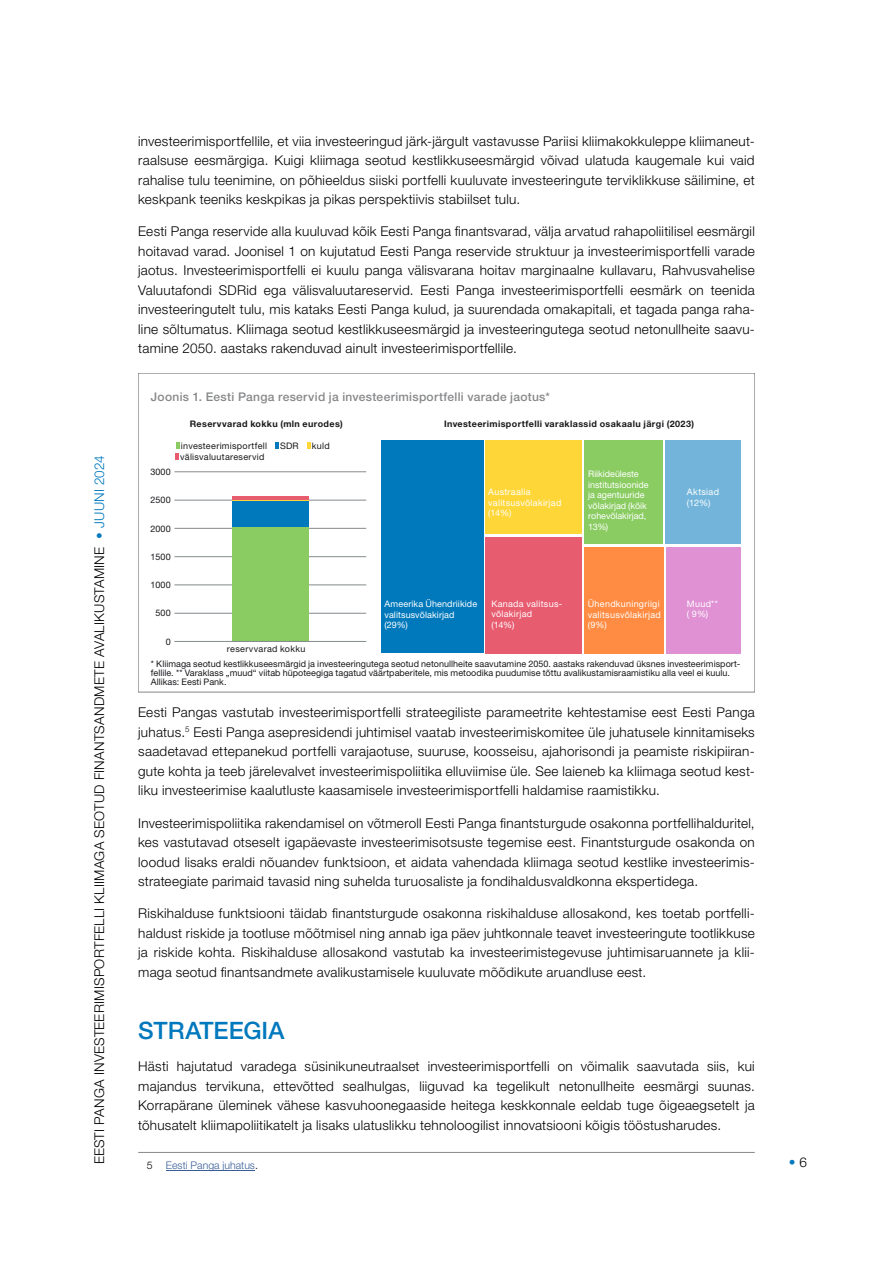
<style>
.page{position:relative;width:893px;height:1263px;background:#fff}
.page>*{position:absolute;margin:0;border:0;box-sizing:border-box;transform-origin:0 0}
.t1{font:500 24px "Helvetica Neue LT Std";letter-spacing:-.005em;color:#0078bd}
.t2{font:300 13.5px/19.5px "Helvetica Neue LT Std";letter-spacing:.02em;color:#000;text-align:justify}
.t3{font:300 13.5px "Helvetica Neue LT Std";color:#0078bd}
.t4{font:500 12px "Helvetica Neue LT Std";letter-spacing:.025em;color:#87888a}
.t5{font:300 10.5px "Helvetica Neue LT Std";color:#385c96}
.t6{font:300 10.5px "Helvetica Neue LT Std";color:#000}
.t7{font:9px/9px "Helvetica Neue LT Std";letter-spacing:.005em;color:#1a171b}
.t8{font:9px/10.5px "Helvetica Neue LT Std";letter-spacing:.015em;color:#fff}
.t9{font:700 9px "Helvetica Neue LT Std";letter-spacing:.04em;color:#1a171b}
.t10{font:9px/10.5px "Helvetica Neue LT Std";letter-spacing:-.005em;color:#fff}
.t11{font:9px "Helvetica Neue LT Std";letter-spacing:.035em;color:#1a171b}
.t12{font:9px "Helvetica Neue LT Std";letter-spacing:.03em;color:#1a171b}
.s1{color:#0078bd}
.s2{color:#000}
</style>
<div class="page">
<hr style="left:138px;top:1152px;width:617px;height:1px;background:#87888a">
<hr style="left:166px;top:1170px;width:89px;height:1px;background:#385c96">
<hr style="left:174px;top:471px;width:192px;height:1px;background:#858a8c">
<hr style="left:174px;top:500px;width:192px;height:1px;background:#858a8c">
<hr style="left:174px;top:528px;width:192px;height:1px;background:#858a8c">
<hr style="left:174px;top:556px;width:192px;height:1px;background:#858a8c">
<hr style="left:174px;top:585px;width:192px;height:1px;background:#858a8c">
<hr style="left:174px;top:613px;width:192px;height:1px;background:#858a8c">
<div style="left:232px;top:527px;width:77px;height:114px;background:#8acc61"></div>
<div style="left:232px;top:501px;width:77px;height:26px;background:#0079bc"></div>
<hr style="left:232px;top:500px;width:77px;height:1px;background:#ffd638">
<hr style="left:232px;top:496px;width:77px;height:4px;background:#e85c70">
<hr style="left:174px;top:641px;width:192px;height:1px;background:#858a8c">
<svg style="left:275px;top:442px;width:4px;height:7px"></svg>
<svg style="left:307px;top:442px;width:3px;height:7px"></svg>
<svg style="left:175px;top:442px;width:4px;height:18px"></svg>
<div style="left:381px;top:441px;width:102px;height:212px;background:#0079bc"></div>
<div style="left:485px;top:441px;width:96px;height:93px;background:#ffd638"></div>
<div style="left:485px;top:537px;width:96px;height:116px;background:#e85c70"></div>
<div style="left:584px;top:441px;width:79px;height:103px;background:#8acc61"></div>
<div style="left:665px;top:441px;width:76px;height:103px;background:#73b5da"></div>
<div style="left:666px;top:547px;width:75px;height:106px;background:#e091d4"></div>
<div style="left:584px;top:547px;width:79px;height:106px;background:#ff8c42"></div>
<p class="t2" style="left:89px;top:1164px;width:710px;rotate:-90deg">EESTI PANGA INVESTEERIMISPORTFELLI KLIIMAGA SEOTUD FINANTSANDMETE AVALIKUSTAMINE <span class="s1">• JUUNI 2024</span></p>
<p class="t2" style="left:138px;top:131px;width:618px">investeerimisportfellile, et viia investeeringud järk-järgult vastavusse Pariisi kliimakokkuleppe kliimaneut&shy;raalsuse eesmärgiga. Kuigi kliimaga seotud kestlikkuseesmärgid võivad ulatuda kaugemale kui vaid rahalise tulu teenimine, on põhieeldus siiski portfelli kuuluvate investeeringute terviklikkuse säilimine, et keskpank teeniks keskpikas ja pikas perspektiivis stabiilset tulu.</p>
<p class="t2" style="left:138px;top:222px;width:618px">Eesti Panga reservide alla kuuluvad kõik Eesti Panga finantsvarad, välja arvatud rahapoliitilisel eesmärgil hoitavad varad. Joonisel 1 on kujutatud Eesti Panga reservide struktuur ja investeerimisportfelli varade jaotus. Investeerimisportfelli ei kuulu panga välisvarana hoitav marginaalne kullavaru, Rahvusvahelise Valuutafondi SDRid ega välisvaluutareservid. Eesti Panga investeerimisportfelli eesmärk on teenida investeeringutelt tulu, mis kataks Eesti Panga kulud, ja suurendada omakapitali, et tagada panga raha&shy;line sõltumatus. Kliimaga seotud kestlikkuseesmärgid ja investeeringutega seotud netonullheite saavu&shy;tamine 2050. aastaks rakenduvad ainult investeerimisportfellile.</p>
<p class="t4" style="left:151px;top:390px;width:401px">Joonis 1. Eesti Panga reservid ja investeerimisportfelli varade jaotus*</p>
<p class="t7" style="left:150px;top:467px;width:22px">3000</p>
<p class="t7" style="left:150px;top:495px;width:22px">2500</p>
<p class="t7" style="left:150px;top:524px;width:22px">2000</p>
<p class="t7" style="left:150px;top:552px;width:22px">1500</p>
<p class="t7" style="left:150px;top:580px;width:22px">1000</p>
<p class="t7" style="left:156px;top:609px;width:17px">500</p>
<p class="t7" style="left:166px;top:637px;width:7px">0</p>
<p class="t9" style="left:190px;top:418px;width:154px">Reservvarad kokku (mln eurodes)</p>
<p class="t9" style="left:444px;top:418px;width:252px">Investeerimisportfelli varaklassid osakaalu järgi (2023)</p>
<p class="t11" style="left:181px;top:441px;width:88px">investeerimisportfell</p>
<p class="t7" style="left:280px;top:441px;width:20px">SDR</p>
<p class="t7" style="left:312px;top:441px;width:19px">kuld</p>
<p class="t12" style="left:180px;top:452px;width:86px">välisvaluutareservid</p>
<p class="t11" style="left:227px;top:643px;width:80px">reservvarad kokku</p>
<p class="t8" style="left:488px;top:486px;width:75px">Austraalia valitsusvõlakirjad (14%)</p>
<p class="t10" style="left:588px;top:469px;width:62px">Riikideüleste institutsioonide ja agentuuride võlakirjad (kõik rohevõlakirjad,<br>13%)</p>
<p class="t8" style="left:687px;top:486px;width:34px">Aktsiad (12%)</p>
<p class="t8" style="left:384px;top:598px;width:94px">Ameerika Ühendriikide valitsusvõlakirjad (29%)</p>
<p class="t8" style="left:491px;top:598px;width:72px">Kanada valitsus&shy;võlakirjad<br>(14%)</p>
<p class="t8" style="left:588px;top:598px;width:75px">Ühendkuningriigi valitsusvõlakirjad (9%)</p>
<p class="t8" style="left:687px;top:598px;width:33px">Muud** ( 9%)</p>
<p class="t7" style="left:151px;top:659px;width:591px">* Kliimaga seotud kestlikkuseesmärgid ja investeeringutega seotud netonullheite saavutamine 2050. aastaks rakenduvad üksnes investeerimisport&shy;fellile. ** Varaklass „muud“ viitab hüpoteegiga tagatud väärtpaberitele, mis metoodika puudumise tõttu avalikustamisraamistiku alla veel ei kuulu.<br>Allikas: Eesti Pank.</p>
<p class="t2" style="left:138px;top:702px;width:618px">Eesti Pangas vastutab investeerimisportfelli strateegiliste parameetrite kehtestamise eest Eesti Panga juhatus.<sup>5</sup> Eesti Panga asepresidendi juhtimisel vaatab investeerimiskomitee üle juhatusele kinnitamiseks saadetavad ettepanekud portfelli varajaotuse, suuruse, koosseisu, ajahorisondi ja peamiste riskipiiran&shy;gute kohta ja teeb järelevalvet investeerimispoliitika elluviimise üle. See laieneb ka kliimaga seotud kest&shy;liku investeerimise kaalutluste kaasamisele investeerimisportfelli haldamise raamistikku.</p>
<p class="t2" style="left:138px;top:813px;width:618px">Investeerimispoliitika rakendamisel on võtmeroll Eesti Panga finantsturgude osakonna portfellihalduritel, kes vastutavad otseselt igapäevaste investeerimisotsuste tegemise eest. Finantsturgude osakonda on loodud lisaks eraldi nõuandev funktsioon, et aidata vahendada kliimaga seotud kestlike investeerimis&shy;strateegiate parimaid tavasid ning suhelda turuosaliste ja fondihaldusvaldkonna ekspertidega.</p>
<p class="t2" style="left:138px;top:903px;width:618px">Riskihalduse funktsiooni täidab finantsturgude osakonna riskihalduse allosakond, kes toetab portfelli&shy;haldust riskide ja tootluse mõõtmisel ning annab iga päev juhtkonnale teavet investeeringute tootlikkuse ja riskide kohta. Riskihalduse allosakond vastutab ka investeerimistegevuse juhtimisaruannete ja klii&shy;maga seotud finantsandmete avalikustamisele kuuluvate mõõdikute aruandluse eest.</p>
<h1 class="t1" style="left:138px;top:1016px;width:148px">STRATEEGIA</h1>
<p class="t2" style="left:138px;top:1056px;width:618px">Hästi hajutatud varadega süsinikuneutraalset investeerimisportfelli on võimalik saavutada siis, kui majandus tervikuna, ettevõtted sealhulgas, liiguvad ka tegelikult netonullheite eesmärgi suunas.<br>Korrapärane üleminek vähese kasvuhoonegaaside heitega keskkonnale eeldab tuge õigeaegsetelt ja tõhusatelt kliimapoliitikatelt ja lisaks ulatuslikku tehnoloogilist innovatsiooni kõigis tööstusharudes.</p>
<p class="t6" style="left:147px;top:1159px;width:7px">5</p>
<p class="t5" style="left:166px;top:1159px;width:93px">Eesti Panga juhatus<span class="s2">.</span></p>
<p class="t3" style="left:789px;top:1154px;width:20px">• <span class="s2">6</span></p>
</div>
